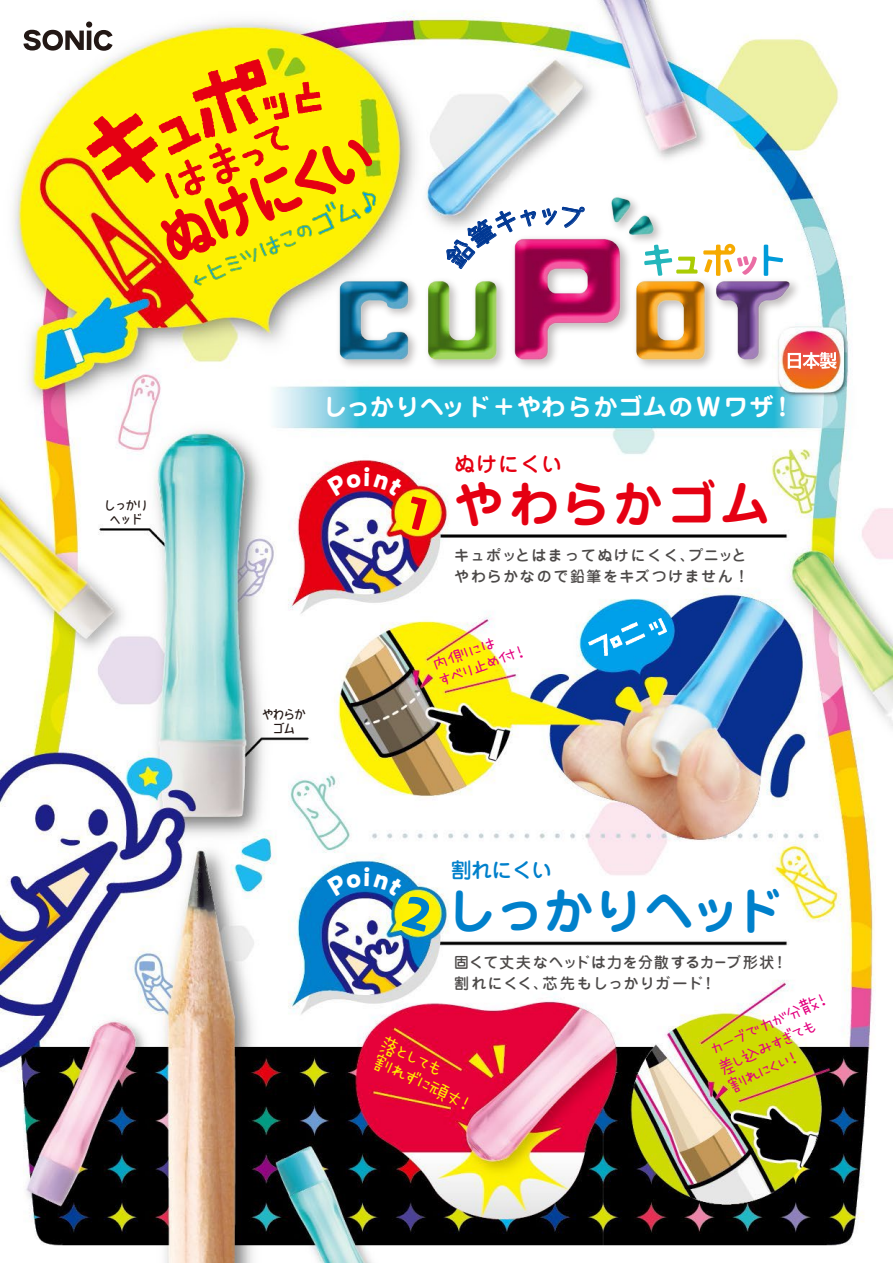
<style>
.page{position:relative;width:893px;height:1263px;background:#fff}
.page>*{position:absolute;margin:0;border:0;box-sizing:border-box;transform-origin:0 0}
.t1{font:84.3px "Miura Liner";color:#e50012}
.t2{font:700 55.8px "Jun 501 Pro";color:#e50012;scale:.9 1}
.t3{font:700 49.5px "Jun 501 Pro";letter-spacing:-.02em;color:#0080cb}
.t4{font:700 49.5px "Jun 501 Pro";letter-spacing:.08em;color:#e50012}
.t5{font:42.9px "Miura Liner";color:#009fe8}
.t6{font:28.8px "Miura Liner";color:#fff000}
.t7{font:27px/20.2px "Miura Liner";color:#e3007f}
.t8{font:700 24px "Jun 501 Pro";letter-spacing:.06em;color:#fff}
.t9{font:500 21px "Jun 34 Pro";letter-spacing:.04em;color:#e50012}
.t10{font:500 21px "Jun 34 Pro";letter-spacing:-.04em;color:#0080cb}
.t11{font:500 15px/21.3px "Jun 34 Pro";letter-spacing:.08em;color:#4c4948}
.t12{font:500 15px/21.3px "Jun 34 Pro";letter-spacing:.1em;color:#4c4948}
.t13{font:12.3px/13.5px "JNR SB Font";letter-spacing:-.14em;color:#231815;text-align:center}
.s1{font-size:53.7px}
</style>
<div class="page">
<img style="left:0;top:0;width:893px;height:1263px">
<img style="left:326px;top:181px;width:478px;height:194px">
<svg style="left:644px;top:245px;width:53px;height:31px"></svg>
<svg style="left:764px;top:245px;width:19px;height:31px"></svg>
<svg style="left:703px;top:244px;width:54px;height:32px"></svg>
<svg style="left:788px;top:352px;width:49px;height:17px"></svg>
<svg style="left:588px;top:618px;width:79px;height:38px;background:#2aaeec"></svg>
<svg style="left:442px;top:202px;width:143px;height:68px"></svg>
<img style="left:327px;top:467px;width:100px;height:63px">
<img style="left:327px;top:867px;width:106px;height:65px">
<svg style="left:23px;top:21px;width:354px;height:265px;background:#f3d928"></svg>
<h1 class="t1" style="left:144px;top:152px;width:144px;rotate:-24deg">はまって</h1>
<h2 class="t2" style="left:145px;top:203px;width:255px;rotate:-24deg">ぬけにくい</h2>
<h3 class="t5" style="left:180px;top:263px;width:213px;rotate:-24deg">←ヒミツはこの<span class="s1">ゴム♪</span></h3>
<p class="t13" style="left:104px;top:499px;width:46px">しっかりヘッド</p>
<p class="t13" style="left:262px;top:708px;width:46px">やわらかゴム</p>
<h3 class="t8" style="left:323px;top:388px;width:465px">しっかりヘッド+やわらかゴムのWワザ !</h3>
<h3 class="t9" style="left:454px;top:447px;width:110px">ぬけにくい</h3>
<h3 class="t4" style="left:454px;top:465px;width:317px">やわらかゴム</h3>
<p class="t12" style="left:454px;top:543px;width:296px">キュポッとはまってぬけにくく、プニッとやわらかなので鉛筆をキズつけません！</p>
<h3 class="t7" style="left:429px;top:656px;width:69px;rotate:-20deg">内側には</h3>
<h3 class="t7" style="left:435px;top:672px;width:97px;rotate:-20deg">すべり止め付！</h3>
<h3 class="t10" style="left:451px;top:854px;width:103px">割れにくい</h3>
<h3 class="t3" style="left:446px;top:872px;width:339px">しっかりヘッド</h3>
<p class="t11" style="left:454px;top:950px;width:334px">固くて丈夫なヘッドは力を分散するカーブ形状！割れにくく、芯先もしっかりガード！</p>
<h3 class="t6" style="left:386px;top:1029px;width:70px;rotate:25deg">落としても</h3>
<h3 class="t6" style="left:378px;top:1046px;width:113px;rotate:25deg">割れずに頑丈！</h3>
<h3 class="t7" style="left:706px;top:1042px;width:133px;rotate:-25deg">カーブで力が分散！差し込みすぎても割れにくい！</h3>
</div>
